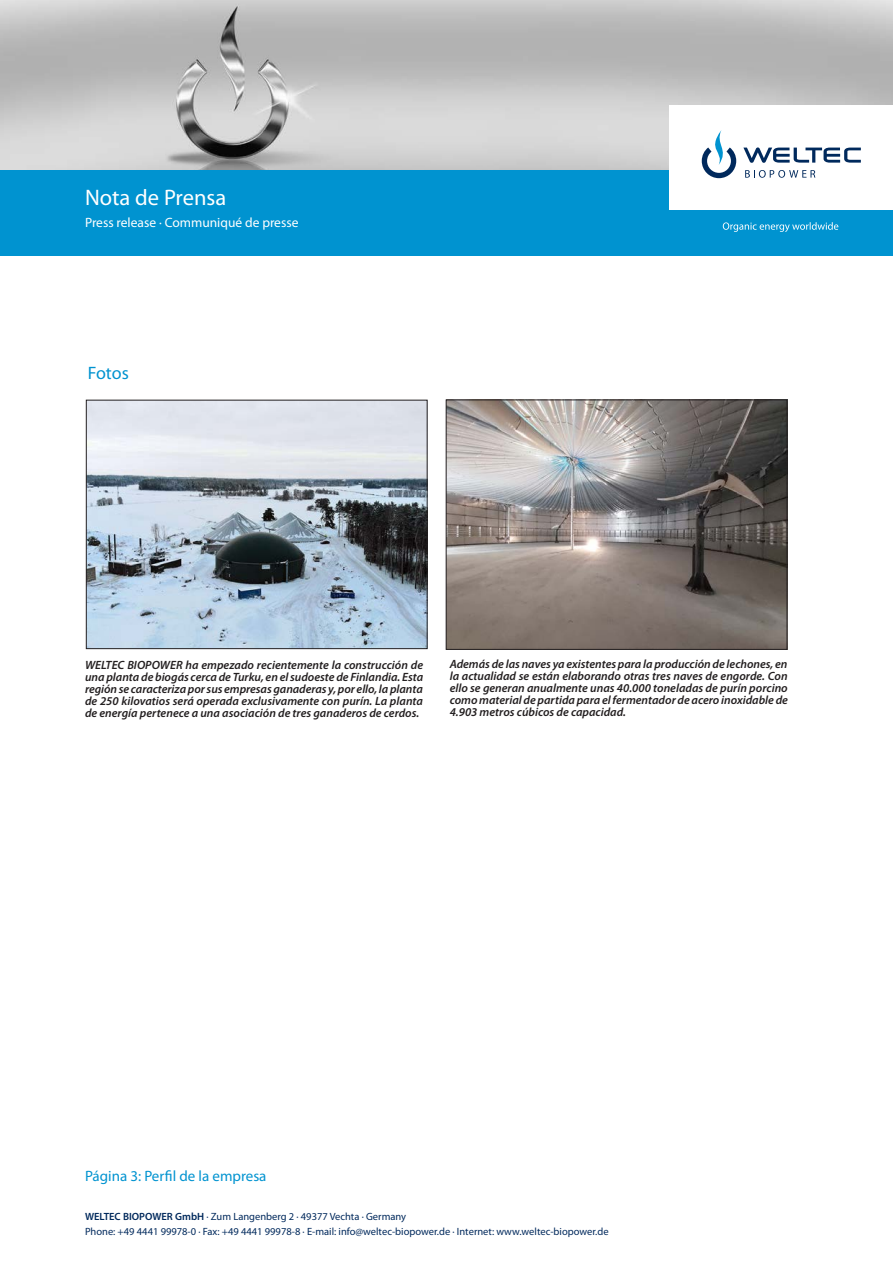
<style>
.page{position:relative;width:893px;height:1263px;background:#fff}
.page>*{position:absolute;margin:0;border:0;box-sizing:border-box;transform-origin:0 0}
.t1{font:22.5px "Myriad Pro";color:#fff}
.Copy{font:18px "Myriad Pro";letter-spacing:-.005em;color:#0093d0}
.Copy-2{font:15px "Myriad Pro";color:#0093d0}
.t2{font:13.5px "Myriad Pro";color:#fff}
.Copy-3{font:italic 600 12px/12px "Myriad Pro";color:#231f20;text-align:justify}
.t3{font:10.5px "Myriad Pro";color:#00295c}
.s1{font-weight:600}
</style>
<div class="page">
<img style="left:0;top:0;width:893px;height:170px">
<div style="left:0;top:170px;width:893px;height:85px;background:#0093d0"></div>
<div style="left:670px;top:106px;width:223px;height:104px;background:#fff"></div>
<svg style="left:723px;top:222px;width:115px;height:10px"></svg>
<svg style="left:702px;top:130px;width:34px;height:48px"></svg>
<svg style="left:743px;top:147px;width:118px;height:16px"></svg>
<svg style="left:745px;top:170px;width:70px;height:8px"></svg>
<img style="left:88px;top:402px;width:337px;height:245px">
<div style="left:86px;top:400px;width:341px;height:249px;border:1px solid #231f20"></div>
<img style="left:448px;top:402px;width:337px;height:245px">
<div style="left:446px;top:400px;width:341px;height:249px;border:1px solid #231f20"></div>
<p class="t1" style="left:85px;top:184px;width:143px">Nota de Prensa</p>
<p class="t2" style="left:85px;top:214px;width:215px">Press release · Communiqué de presse</p>
<p class="Copy" style="left:88px;top:362px;width:42px">Fotos</p>
<p class="Copy-3" style="left:85px;top:659px;width:340px">WELTEC BIOPOWER ha empezado recientemente la construcción de una planta de biogás cerca de Turku, en el sudoeste de Finlandia. Esta región se caracteriza por sus empresas ganaderas y, por ello, la planta de 250 kilovatios será operada exclusivamente con purín. La planta de energía pertenece a una asociación de tres ganaderos de cerdos.</p>
<p class="Copy-3" style="left:450px;top:658px;width:340px">Además de las naves ya existentes para la producción de lechones, en la actualidad se están elaborando otras tres naves de engorde. Con ello se generan anualmente unas 40.000 toneladas de purín porcino como material de partida para el fermentador de acero inoxidable de 4.903 metros cúbicos de capacidad.</p>
<p class="Copy-2" style="left:85px;top:1167px;width:183px">Página 3: Perfil de la empresa</p>
<p class="t3" style="left:85px;top:1210px;width:323px"><span class="s1">WELTEC BIOPOWER GmbH</span> · Zum Langenberg 2 · 49377 Vechta · Germany</p>
<p class="t3" style="left:85px;top:1225px;width:525px">Phone: +49 4441 99978-0 · Fax: +49 4441 99978-8 · E-mail: info@weltec-biopower.de · Internet: www.weltec-biopower.de</p>
</div>
